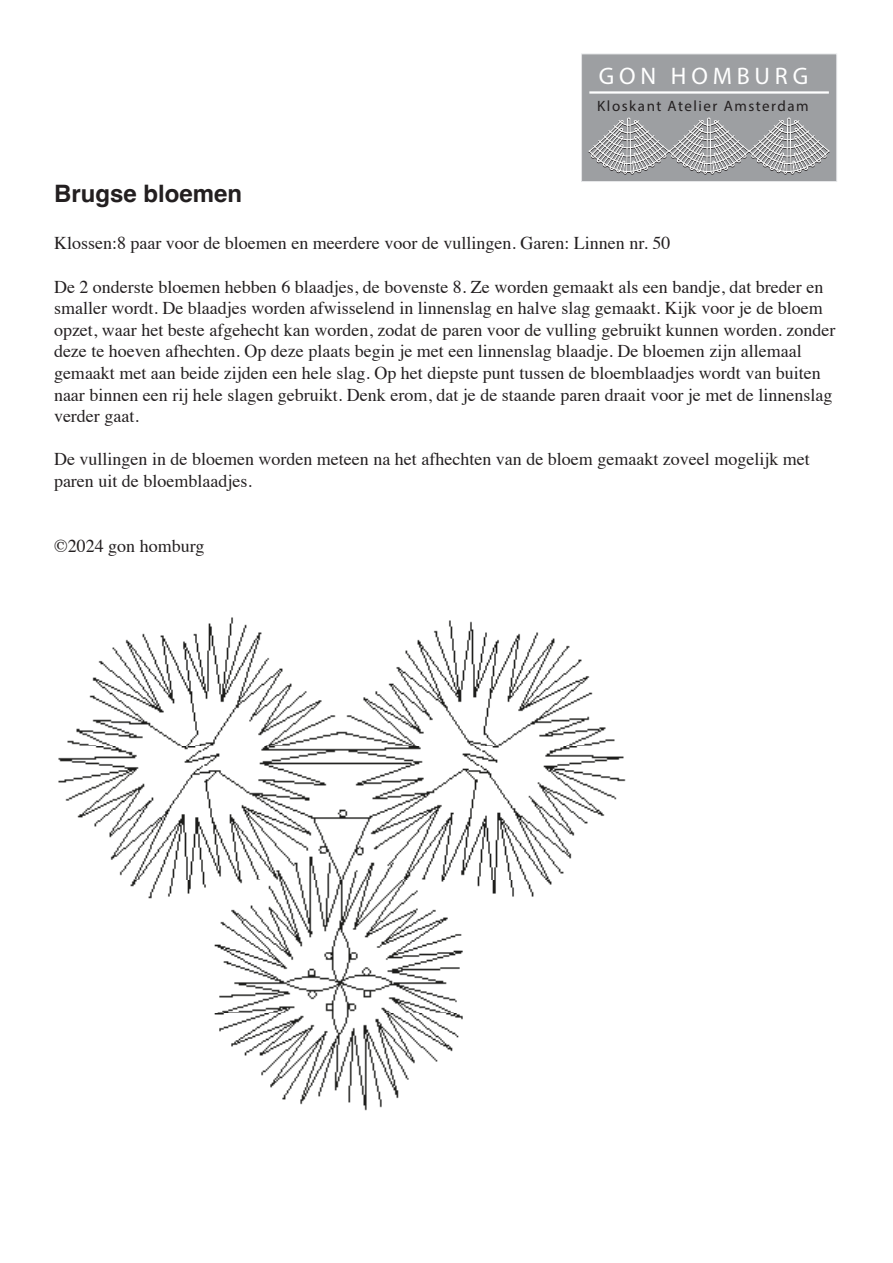
<style>
.page{position:relative;width:893px;height:1263px;background:#fff}
.page>*{position:absolute;margin:0;border:0;box-sizing:border-box;transform-origin:0 0}
.Heading_1{font:700 24px "Helvetica";color:#231f20}
.t1{font:700 24px "Myriad";letter-spacing:.2em;color:#fff}
.t2{font:18px/21.6px "Times";color:#231f20}
.t3{font:700 15px "Myriad";letter-spacing:.1em;color:#231f20}
</style>
<div class="page">
<img style="left:58px;top:617px;width:568px;height:494px">
<div style="left:582px;top:54px;width:255px;height:127px;background:#9d9fa2"></div>
<svg style="left:587px;top:53px;width:243px;height:129px"></svg>
<p class="t1" style="left:599px;top:61px;width:211px">GON HOMBURG</p>
<p class="t3" style="left:597px;top:96px;width:213px">Kloskant Atelier Amsterdam</p>
<p class="Heading_1" style="left:54px;top:179px;width:190px">Brugse bloemen</p>
<p class="t2" style="left:54px;top:231px;width:618px">Klossen:8 paar voor de bloemen en meerdere voor de vullingen. Garen: Linnen nr. 50</p>
<p class="t2" style="left:54px;top:274px;width:783px">De 2 onderste bloemen hebben 6 blaadjes, de bovenste 8. Ze worden gemaakt als een bandje, dat breder en smaller wordt. De blaadjes worden afwisselend in linnenslag en halve slag gemaakt. Kijk voor je de bloem opzet, waar het beste afgehecht kan worden, zodat de paren voor de vulling gebruikt kunnen worden. zonder deze te hoeven afhechten. Op deze plaats begin je met een linnenslag blaadje. De bloemen zijn allemaal gemaakt met aan beide zijden een hele slag. Op het diepste punt tussen de bloemblaadjes wordt van buiten naar binnen een rij hele slagen gebruikt. Denk erom, dat je de staande paren draait voor je met de linnenslag verder gaat.</p>
<p class="t2" style="left:54px;top:447px;width:757px">De vullingen in de bloemen worden meteen na het afhechten van de bloem gemaakt zoveel mogelijk met paren uit de bloemblaadjes.</p>
<p class="t2" style="left:54px;top:533px;width:152px">©2024 gon homburg</p>
</div>
